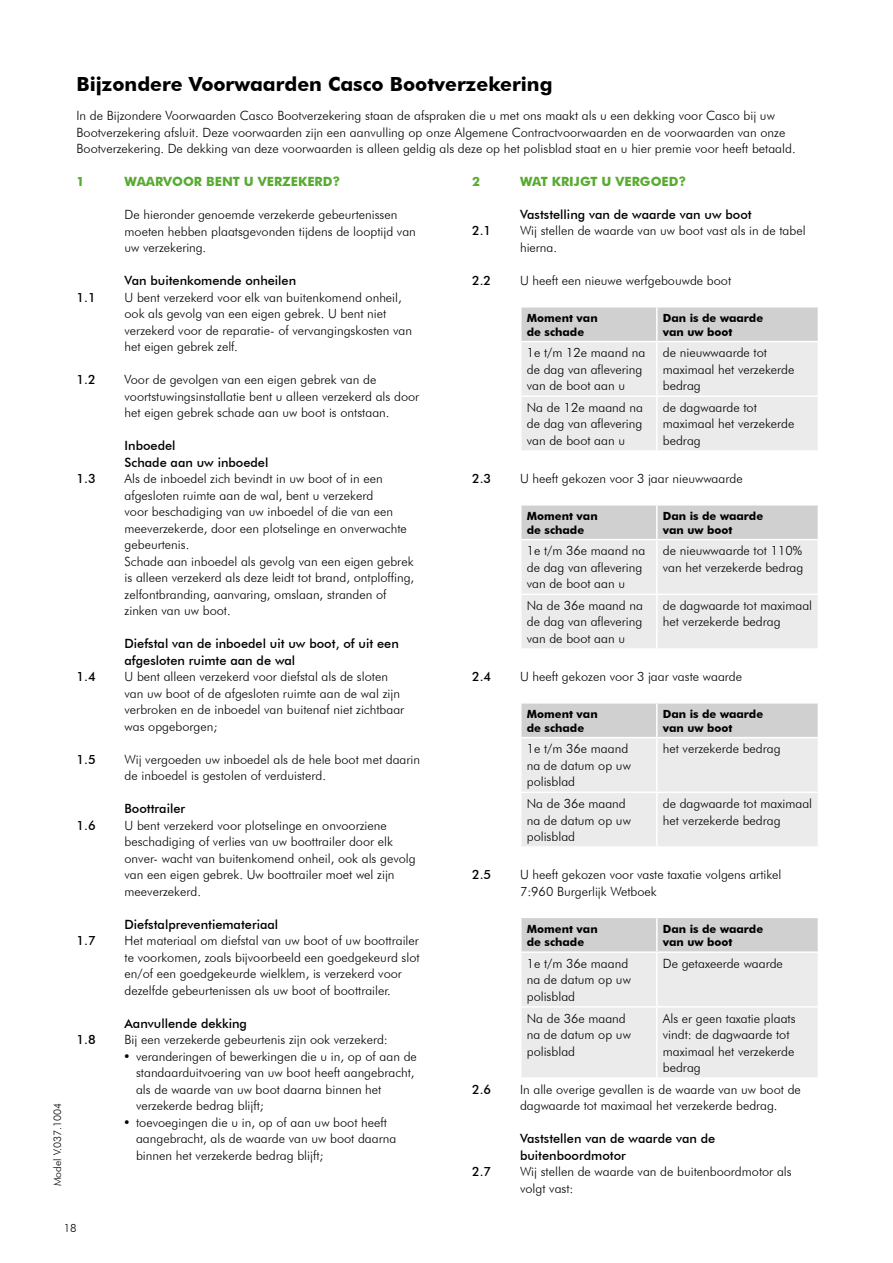
<style>
.page{position:relative;width:893px;height:1263px;background:#fff}
.page>*{position:absolute;margin:0;border:0;box-sizing:border-box;transform-origin:0 0}
.t1{font:700 19.5px "Futura BT";color:#000}
.t2{font:300 12.75px/16.5px "Futura BT";color:#000}
.t3{font:500 12.75px/16.5px "Futura BT";color:#000}
.t4{font:700 12.75px "Futura BT";color:#58ab31}
.t5{font:700 11.25px/13.5px "Futura BT";color:#000}
.t6{font:300 11.25px "Futura BT";color:#000}
.t7{font:300 10.5px "Futura BT";color:#000}
</style>
<div class="page">
<svg style="left:521px;top:308px;width:297px;height:142px"></svg>
<hr style="left:656px;top:308px;width:2px;height:33px;background:#fff">
<hr style="left:520px;top:341px;width:137px;height:1px;background:#fff">
<hr style="left:657px;top:341px;width:162px;height:1px;background:#fff">
<hr style="left:656px;top:342px;width:2px;height:53px;background:#fff">
<hr style="left:520px;top:395px;width:137px;height:2px;background:#fff">
<hr style="left:657px;top:395px;width:162px;height:2px;background:#fff">
<hr style="left:656px;top:397px;width:2px;height:53px;background:#fff">
<svg style="left:521px;top:506px;width:297px;height:142px"></svg>
<hr style="left:656px;top:506px;width:2px;height:33px;background:#fff">
<hr style="left:520px;top:539px;width:137px;height:1px;background:#fff">
<hr style="left:657px;top:539px;width:162px;height:1px;background:#fff">
<hr style="left:656px;top:540px;width:2px;height:53px;background:#fff">
<hr style="left:520px;top:593px;width:137px;height:2px;background:#fff">
<hr style="left:657px;top:593px;width:162px;height:2px;background:#fff">
<hr style="left:656px;top:595px;width:2px;height:53px;background:#fff">
<svg style="left:521px;top:704px;width:297px;height:142px"></svg>
<hr style="left:656px;top:704px;width:2px;height:33px;background:#fff">
<hr style="left:520px;top:737px;width:137px;height:1px;background:#fff">
<hr style="left:657px;top:737px;width:162px;height:1px;background:#fff">
<hr style="left:656px;top:738px;width:2px;height:53px;background:#fff">
<hr style="left:520px;top:791px;width:137px;height:2px;background:#fff">
<hr style="left:657px;top:791px;width:162px;height:2px;background:#fff">
<hr style="left:656px;top:793px;width:2px;height:53px;background:#fff">
<svg style="left:521px;top:918px;width:297px;height:159px"></svg>
<hr style="left:656px;top:918px;width:2px;height:33px;background:#fff">
<hr style="left:520px;top:951px;width:137px;height:2px;background:#fff">
<hr style="left:657px;top:951px;width:162px;height:2px;background:#fff">
<hr style="left:656px;top:953px;width:2px;height:53px;background:#fff">
<hr style="left:520px;top:1006px;width:137px;height:1px;background:#fff">
<hr style="left:657px;top:1006px;width:162px;height:1px;background:#fff">
<hr style="left:656px;top:1007px;width:2px;height:70px;background:#fff">
<p class="t7" style="left:51px;top:1186px;width:85px;rotate:-90deg">Model V.037.1004</p>
<h1 class="t1" style="left:77px;top:73px;width:477px">Bijzondere Voorwaarden Casco Bootverzekering</h1>
<p class="t2" style="left:77px;top:107px;width:721px">In de Bijzondere Voorwaarden Casco Bootverzekering staan de afspraken die u met ons maakt als u een dekking voor Casco bij uw<br>Bootverzekering afsluit. Deze voorwaarden zijn een aanvulling op onze Algemene Contractvoorwaarden en de voorwaarden van onze<br>Bootverzekering. De dekking van deze voorwaarden is alleen geldig als deze op het polisblad staat en u hier premie voor heeft betaald.</p>
<p class="t4" style="left:77px;top:174px;width:9px">1</p>
<p class="t4" style="left:125px;top:174px;width:217px">WAARVOOR BENT U VERZEKERD?</p>
<p class="t2" style="left:125px;top:206px;width:293px">De hieronder genoemde verzekerde gebeurtenissen moeten hebben plaatsgevonden tijdens de looptijd van uw verzekering.</p>
<p class="t3" style="left:125px;top:272px;width:173px">Van buitenkomende onheilen</p>
<p class="t3" style="left:77px;top:289px;width:21px">1.1</p>
<p class="t2" style="left:125px;top:289px;width:289px">U bent verzekerd voor elk van buitenkomend onheil, ook als gevolg van een eigen gebrek. U bent niet verzekerd voor de reparatie- of vervangingskosten van het eigen gebrek zelf.</p>
<p class="t3" style="left:77px;top:371px;width:21px">1.2</p>
<p class="t2" style="left:125px;top:371px;width:296px">Voor de gevolgen van een eigen gebrek van de voortstuwingsinstallatie bent u alleen verzekerd als door het eigen gebrek schade aan uw boot is ontstaan.</p>
<p class="t3" style="left:125px;top:437px;width:145px">Inboedel<br>Schade aan uw inboedel</p>
<p class="t3" style="left:77px;top:470px;width:21px">1.3</p>
<p class="t2" style="left:125px;top:470px;width:291px">Als de inboedel zich bevindt in uw boot of in een afgesloten ruimte aan de wal, bent u verzekerd<br>voor beschadiging van uw inboedel of die van een meeverzekerde, door een plotselinge en onverwachte gebeurtenis.<br>Schade aan inboedel als gevolg van een eigen gebrek is alleen verzekerd als deze leidt tot brand, ontploffing, zelfontbranding, aanvaring, omslaan, stranden of zinken van uw boot.</p>
<p class="t3" style="left:125px;top:635px;width:276px">Diefstal van de inboedel uit uw boot, of uit een afgesloten ruimte aan de wal</p>
<p class="t3" style="left:77px;top:668px;width:21px">1.4</p>
<p class="t2" style="left:125px;top:668px;width:281px">U bent alleen verzekerd voor diefstal als de sloten van uw boot of de afgesloten ruimte aan de wal zijn verbroken en de inboedel van buitenaf niet zichtbaar was opgeborgen;</p>
<p class="t3" style="left:77px;top:751px;width:21px">1.5</p>
<p class="t2" style="left:125px;top:751px;width:297px">Wij vergoeden uw inboedel als de hele boot met daarin de inboedel is gestolen of verduisterd.</p>
<p class="t3" style="left:125px;top:800px;width:62px">Boottrailer</p>
<p class="t3" style="left:77px;top:817px;width:21px">1.6</p>
<p class="t2" style="left:125px;top:817px;width:293px">U bent verzekerd voor plotselinge en onvoorziene beschadiging of verlies van uw boottrailer door elk onver- wacht van buitenkomend onheil, ook als gevolg van een eigen gebrek. Uw boottrailer moet wel zijn meeverzekerd.</p>
<p class="t3" style="left:125px;top:916px;width:155px">Diefstalpreventiemateriaal</p>
<p class="t3" style="left:77px;top:932px;width:21px">1.7</p>
<p class="t2" style="left:125px;top:932px;width:297px">Het materiaal om diefstal van uw boot of uw boottrailer te voorkomen, zoals bijvoorbeeld een goedgekeurd slot en/of een goedgekeurde wielklem, is verzekerd voor dezelfde gebeurtenissen als uw boot of boottrailer.</p>
<p class="t3" style="left:125px;top:1015px;width:124px">Aanvullende dekking</p>
<p class="t3" style="left:77px;top:1031px;width:21px">1.8</p>
<p class="t2" style="left:125px;top:1031px;width:265px">Bij een verzekerde gebeurtenis zijn ook verzekerd:</p>
<p class="t2" style="left:136px;top:1048px;width:282px;text-indent:-13px">• veranderingen of bewerkingen die u in, op of aan de standaarduitvoering van uw boot heeft aangebracht, als de waarde van uw boot daarna binnen het verzekerde bedrag blijft;</p>
<p class="t2" style="left:136px;top:1114px;width:262px;text-indent:-13px">• toevoegingen die u in, op of aan uw boot heeft aangebracht, als de waarde van uw boot daarna binnen het verzekerde bedrag blijft;</p>
<p class="t4" style="left:472px;top:174px;width:9px">2</p>
<p class="t4" style="left:520px;top:174px;width:168px">WAT KRIJGT U VERGOED?</p>
<p class="t3" style="left:520px;top:206px;width:233px">Vaststelling van de waarde van uw boot</p>
<p class="t3" style="left:472px;top:223px;width:21px">2.1</p>
<p class="t2" style="left:520px;top:223px;width:287px">Wij stellen de waarde van uw boot vast als in de tabel hierna.</p>
<p class="t3" style="left:472px;top:272px;width:21px">2.2</p>
<p class="t2" style="left:520px;top:272px;width:213px">U heeft een nieuwe werfgebouwde boot</p>
<p class="t5" style="left:527px;top:311px;width:72px">Moment van de schade</p>
<p class="t5" style="left:663px;top:311px;width:102px">Dan is de waarde van uw boot</p>
<p class="t2" style="left:527px;top:344px;width:120px">1e t/m 12e maand na de dag van aflevering van de boot aan u</p>
<p class="t2" style="left:663px;top:344px;width:133px">de nieuwwaarde tot maximaal het verzekerde bedrag</p>
<p class="t2" style="left:527px;top:399px;width:118px;text-align:justify">Na de 12e maand na de dag van aflevering van de boot aan u</p>
<p class="t2" style="left:663px;top:399px;width:133px">de dagwaarde tot maximaal het verzekerde bedrag</p>
<p class="t3" style="left:472px;top:470px;width:21px">2.3</p>
<p class="t2" style="left:520px;top:470px;width:224px">U heeft gekozen voor 3 jaar nieuwwaarde</p>
<p class="t5" style="left:527px;top:509px;width:72px">Moment van de schade</p>
<p class="t5" style="left:663px;top:509px;width:102px">Dan is de waarde van uw boot</p>
<p class="t2" style="left:527px;top:542px;width:120px">1e t/m 36e maand na de dag van aflevering van de boot aan u</p>
<p class="t2" style="left:663px;top:542px;width:142px">de nieuwwaarde tot 110% van het verzekerde bedrag</p>
<p class="t2" style="left:527px;top:597px;width:118px;text-align:justify">Na de 36e maand na de dag van aflevering van de boot aan u</p>
<p class="t2" style="left:663px;top:597px;width:151px">de dagwaarde tot maximaal het verzekerde bedrag</p>
<p class="t3" style="left:472px;top:668px;width:21px">2.4</p>
<p class="t2" style="left:520px;top:668px;width:224px">U heeft gekozen voor 3 jaar vaste waarde</p>
<p class="t5" style="left:527px;top:707px;width:72px">Moment van de schade</p>
<p class="t5" style="left:663px;top:707px;width:102px">Dan is de waarde van uw boot</p>
<p class="t2" style="left:527px;top:740px;width:106px">1e t/m 36e maand na de datum op uw polisblad</p>
<p class="t2" style="left:663px;top:740px;width:119px">het verzekerde bedrag</p>
<p class="t2" style="left:527px;top:795px;width:106px">Na de 36e maand na de datum op uw polisblad</p>
<p class="t2" style="left:663px;top:795px;width:151px">de dagwaarde tot maximaal het verzekerde bedrag</p>
<p class="t3" style="left:472px;top:866px;width:21px">2.5</p>
<p class="t2" style="left:520px;top:866px;width:263px">U heeft gekozen voor vaste taxatie volgens artikel<br>7:960 Burgerlijk Wetboek</p>
<p class="t5" style="left:527px;top:922px;width:72px">Moment van de schade</p>
<p class="t5" style="left:663px;top:922px;width:102px">Dan is de waarde van uw boot</p>
<p class="t2" style="left:527px;top:955px;width:106px">1e t/m 36e maand na de datum op uw polisblad</p>
<p class="t2" style="left:663px;top:955px;width:122px">De getaxeerde waarde</p>
<p class="t2" style="left:527px;top:1010px;width:106px">Na de 36e maand na de datum op uw polisblad</p>
<p class="t2" style="left:663px;top:1010px;width:134px">Als er geen taxatie plaats vindt: de dagwaarde tot maximaal het verzekerde bedrag</p>
<p class="t3" style="left:472px;top:1081px;width:21px">2.6</p>
<p class="t2" style="left:520px;top:1081px;width:282px">In alle overige gevallen is de waarde van uw boot de dagwaarde tot maximaal het verzekerde bedrag.</p>
<p class="t3" style="left:520px;top:1130px;width:197px">Vaststellen van de waarde van de buitenboordmotor</p>
<p class="t3" style="left:472px;top:1163px;width:21px">2.7</p>
<p class="t2" style="left:520px;top:1163px;width:273px">Wij stellen de waarde van de buitenboordmotor als volgt vast:</p>
<p class="t6" style="left:64px;top:1221px;width:14px">18</p>
</div>
